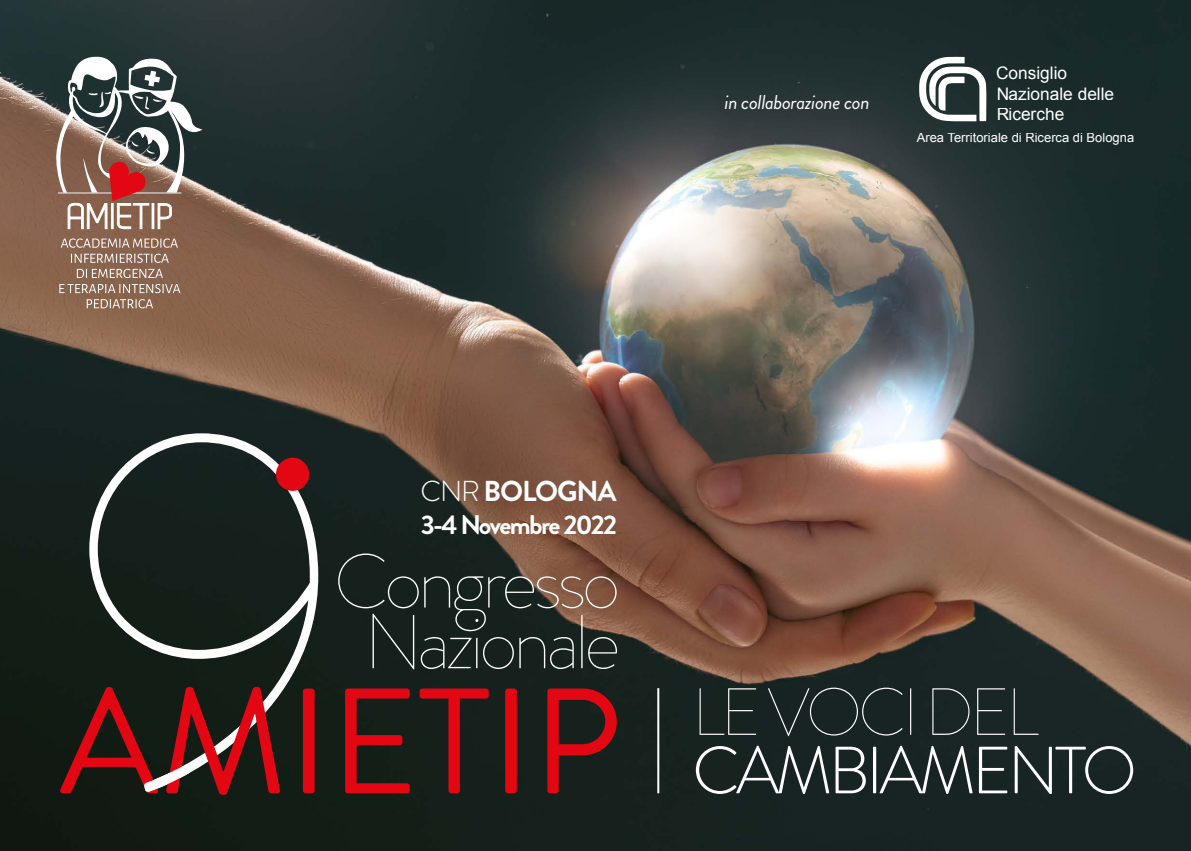
<style>
.page{position:relative;width:1191px;height:851px;background:#fff}
.page>*{position:absolute;margin:0;border:0;box-sizing:border-box;transform-origin:0 0}
.t1{font:149.6px "Brandon Grotesque";color:#e30613}
.t2{font:100 76.2px/60.6px "Brandon Grotesque";letter-spacing:-.06em;color:#fff;text-align:center}
.t3{font:300 66.4px "Brandon Grotesque";letter-spacing:-.06em;color:#fff}
.t4{font:100 66.4px "Brandon Grotesque";letter-spacing:-.06em;color:#fff}
.t5{font:700 28.8px "Brandon Grotesque";letter-spacing:-.04em;color:#fff}
.t6{font:700 27px "Brandon Grotesque";letter-spacing:-.06em;color:#fff}
.t7{font:italic 20px "Brandon Grotesque";letter-spacing:-.02em;color:#fff}
.t8{font:17.2px/20.8px "Arial";color:#fff}
.t9{font:13px "Arial";color:#fff}
.s1{font-weight:300}
</style>
<div class="page">
<img style="left:0;top:0;width:1191px;height:850px">
<svg style="left:87px;top:299px;width:66px;height:9px"></svg>
<svg style="left:59px;top:284px;width:121px;height:9px"></svg>
<svg style="left:77px;top:269px;width:86px;height:9px"></svg>
<svg style="left:61px;top:238px;width:117px;height:25px;background:#a08272"></svg>
<svg style="left:55px;top:56px;width:147px;height:173px"></svg>
<svg style="left:89px;top:433px;width:229px;height:359px;background:#2a342f"></svg>
<div style="left:276px;top:457px;width:33px;height:34px;background:#e30613;border-radius:50%"></div>
<svg style="left:137px;top:766px;width:53px;height:26px"></svg>
<hr style="left:657px;top:688px;width:2px;height:105px;background:#fff">
<svg style="left:918px;top:57px;width:68px;height:65px"></svg>
<h3 class="t7" style="left:724px;top:88px;width:146px">in collaborazione con</h3>
<h3 class="t8" style="left:996px;top:63px;width:120px">Consiglio<br>Nazionale delle<br>Ricerche</h3>
<p class="t9" style="left:916px;top:129px;width:219px">Area Territoriale di Ricerca di Bologna</p>
<h3 class="t5" style="left:420px;top:471px;width:197px"><span class="s1">CNR</span> BOLOGNA</h3>
<h3 class="t6" style="left:421px;top:505px;width:198px">3-4 Novembre 2022</h3>
<h2 class="t2" style="left:333px;top:550px;width:288px">Congresso<br>Nazionale</h2>
<h1 class="t1" style="left:59px;top:638px;width:563px">AMIETIP</h1>
<h3 class="t4" style="left:692px;top:666px;width:348px">LE VOCI DEL</h3>
<h3 class="t3" style="left:692px;top:725px;width:446px">CAMBIAMENTO</h3>
</div>
